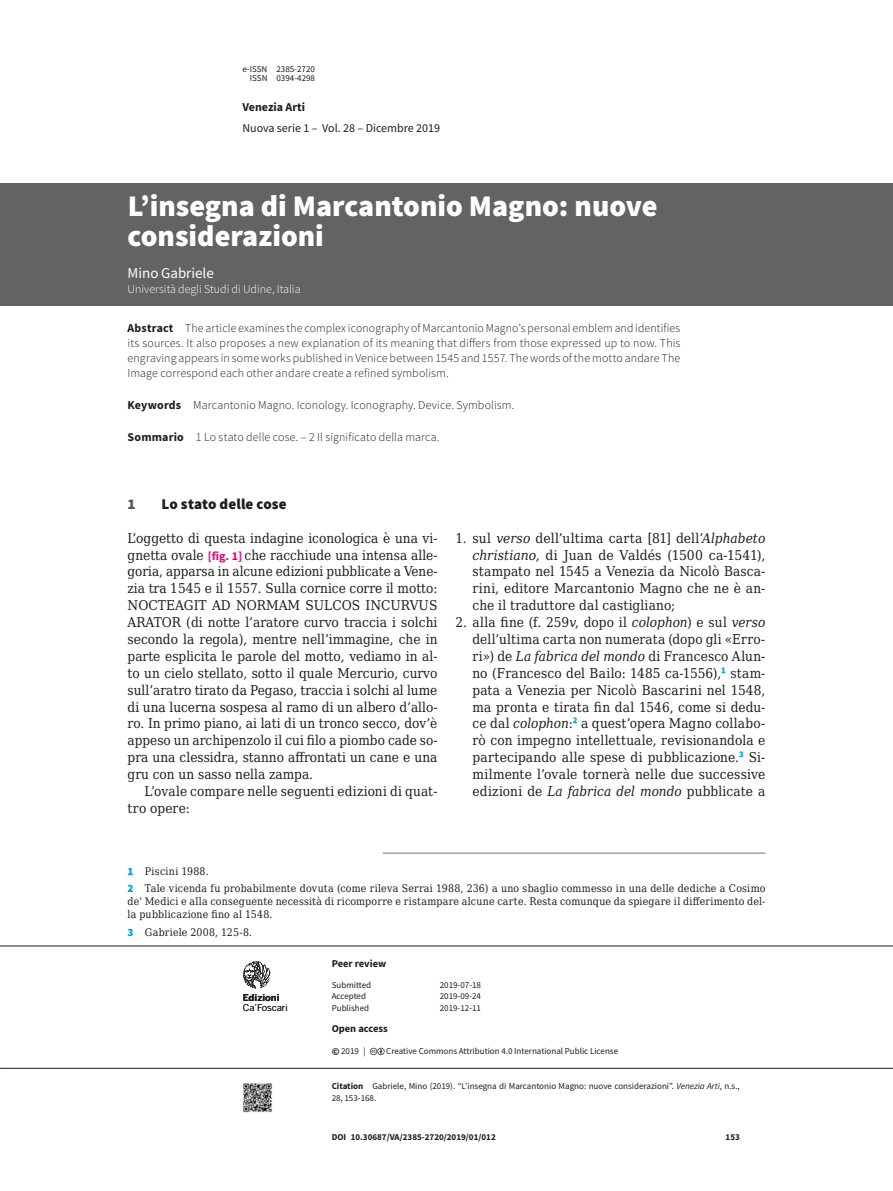
<style>
.page{position:relative;width:893px;height:1191px;background:#fff}
.page>*{position:absolute;margin:0;border:0;box-sizing:border-box;transform-origin:0 0}
.t1{font:900 30px/30px "Source Sans Pro";color:#fff}
.t2{font:900 15px "Source Sans Pro";letter-spacing:.005em;color:#1d1d1b}
.t3{font:15px "Source Sans Pro";color:#fff}
.t4{font:900 15px "Source Sans Pro";color:#575756}
.t5{font:13.5px/16.8px "DejaVu Serif Condensed";color:#1d1d1b;text-align:justify}
.t6{font:300 12px/15px "Source Sans Pro";letter-spacing:.01em;color:#1d1d1b;text-align:justify}
.t7{font:300 12px "Source Sans Pro";color:#fff}
.t8{font:12px "Source Sans Pro";color:#1d1d1b}
.t9{font:700 12px "Source Sans Pro";color:#1d1d1b}
.t10{font:10.5px/17.4px "DejaVu Serif Condensed";letter-spacing:.02em;color:#1d1d1b}
.t11{font:700 10.5px "Source Sans Pro";color:#1d1d1b}
.t12{font:9.45px "Benton Sans";letter-spacing:-.01em;color:#1d1d1b}
.t13{font:700 9.45px "Benton Sans";color:#1d1d1b}
.t14{font:9px/9.3px "Source Sans Pro";color:#1d1d1b;text-align:right}
.t15{font:700 9px "Source Sans Pro";color:#1d1d1b}
.s1{font-weight:700}
.s2{font-family:"Source Sans Pro";font-weight:700;font-size:12px;color:#e6007d}
.s3{font-style:italic}
.s4{font-family:"Source Sans Pro";font-weight:900;font-size:11.25px;color:#009fe3}
.s5{font-weight:700;font-size:10.5px}
</style>
<div class="page">
<hr style="left:0;top:1068px;width:893px;height:1px;background:#1d1d1b">
<hr style="left:0;top:945px;width:893px;height:1px;background:#1d1d1b">
<svg style="left:243px;top:961px;width:27px;height:27px"></svg>
<img style="left:243px;top:1083px;width:30px;height:30px">
<div style="left:0;top:184px;width:893px;height:122px;background:#646363"></div>
<hr style="left:383px;top:853px;width:382px;height:1px;background:#706f6f">
<p class="t14" style="left:242px;top:64px;width:74px">e-ISSN 2385-2720<br>ISSN 0394-4298</p>
<p class="t9" style="left:242px;top:99px;width:64px">Venezia Arti</p>
<p class="t8" style="left:242px;top:121px;width:199px">Nuova serie 1 – Vol. 28 – Dicembre 2019</p>
<h1 class="t1" style="left:128px;top:191px;width:532px">L’insegna di Marcantonio Magno: nuove considerazioni</h1>
<p class="t3" style="left:128px;top:264px;width:88px">Mino Gabriele</p>
<p class="t7" style="left:128px;top:282px;width:175px">Università degli Studi di Udine, Italia</p>
<p class="t6" style="left:128px;top:321px;width:554px"><span class="s1">Abstract</span> The article examines the complex iconography of Marcantonio Magno’s personal emblem and identifies its sources. It also proposes a new explanation of its meaning that differs from those expressed up to now. This engraving appears in some works published in Venice between 1545 and 1557. The words of the motto andare The Image correspond each other andare create a refined symbolism.</p>
<p class="t6" style="left:128px;top:398px;width:388px"><span class="s1">Keywords</span> Marcantonio Magno. Iconology. Iconography. Device. Symbolism.</p>
<p class="t6" style="left:128px;top:430px;width:313px"><span class="s1">Sommario</span> 1 Lo stato delle cose. – 2 Il significato della marca.</p>
<p class="t4" style="left:128px;top:493px;width:10px">1</p>
<p class="t2" style="left:162px;top:493px;width:127px">Lo stato delle cose</p>
<p class="t5" style="left:128px;top:529px;width:311px">L’oggetto di questa indagine iconologica è una vi&shy;gnetta ovale <span class="s2">[fig. 1]</span> che racchiude una intensa alle&shy;goria, apparsa in alcune edizioni pubblicate a Vene&shy;zia tra 1545 e il 1557. Sulla cornice corre il motto:<br>NOCTEAGIT AD NORMAM SULCOS INCURVUS ARATOR (di notte l’aratore curvo traccia i solchi secondo la regola), mentre nell’immagine, che in parte esplicita le parole del motto, vediamo in al&shy;to un cielo stellato, sotto il quale Mercurio, curvo sull’aratro tirato da Pegaso, traccia i solchi al lume di una lucerna sospesa al ramo di un albero d’allo&shy;ro. In primo piano, ai lati di un tronco secco, dov’è appeso un archipenzolo il cui filo a piombo cade so&shy;pra una clessidra, stanno affrontati un cane e una gru con un sasso nella zampa.</p>
<p class="t5" style="left:128px;top:782px;width:311px;text-indent:17px">L’ovale compare nelle seguenti edizioni di quat&shy;tro opere:</p>
<p class="t5" style="left:472px;top:529px;width:294px;text-indent:-17px">1. sul <span class="s3">verso</span> dell’ultima carta [81] dell’<span class="s3">Alphabeto christiano</span>, di Juan de Valdés (1500 ca-1541), stampato nel 1545 a Venezia da Nicolò Basca&shy;rini, editore Marcantonio Magno che ne è an&shy;che il traduttore dal castigliano;</p>
<p class="t5" style="left:472px;top:613px;width:294px;text-indent:-17px">2. alla fine (f. 259<span class="s3">v</span>, dopo il <span class="s3">colophon</span>) e sul <span class="s3">verso </span>dell’ultima carta non numerata (dopo gli «Erro&shy;ri») de <span class="s3">La fabrica del mondo</span> di Francesco Alun&shy;no (Francesco del Bailo: 1485 ca-1556),<sup>1</sup> stam&shy;pata a Venezia per Nicolò Bascarini nel 1548, ma pronta e tirata fin dal 1546, come si dedu&shy;ce dal <span class="s3">colophon</span>:<sup>2</sup> a quest’opera Magno collabo&shy;rò con impegno intellettuale, revisionandola e partecipando alle spese di pubblicazione.<sup>3</sup> Si&shy;milmente l’ovale tornerà nelle due successive edizioni de <span class="s3">La fabrica del mondo</span> pubblicate a</p>
<p class="t10" style="left:128px;top:862px;width:639px"><span class="s4">1</span> Piscini 1988.<br><span class="s4">2</span> Tale vicenda fu probabilmente dovuta (come rileva Serrai 1988, 236) a uno sbaglio commesso in una delle dediche a Cosimo</p>
<p class="t10" style="left:128px;top:894px;width:639px;line-height:13.2px">de’ Medici e alla conseguente necessità di ricomporre e ristampare alcune carte. Resta comunque da spiegare il differimento del&shy;la pubblicazione fino al 1548.</p>
<p class="t10" style="left:128px;top:923px;width:126px"><span class="s4">3</span> Gabriele 2008, 125-8.</p>
<p class="t13" style="left:243px;top:991px;width:38px">Edizioni</p>
<p class="t12" style="left:243px;top:1001px;width:47px">Ca’Foscari</p>
<p class="t11" style="left:332px;top:956px;width:56px">Peer review</p>
<p class="t14" style="left:332px;top:980px;width:41px">Submitted</p>
<p class="t14" style="left:440px;top:980px;width:43px">2019-07-18</p>
<p class="t14" style="left:332px;top:991px;width:36px">Accepted</p>
<p class="t14" style="left:440px;top:991px;width:43px">2019-09-24</p>
<p class="t14" style="left:332px;top:1003px;width:39px">Published</p>
<p class="t14" style="left:440px;top:1003px;width:43px">2019-12-11</p>
<p class="t11" style="left:332px;top:1021px;width:58px">Open access</p>
<p class="t14" style="left:332px;top:1046px;width:36px"><span class="s5">©</span> 2019 |</p>
<p class="t14" style="left:386px;top:1046px;width:233px">Creative Commons Attribution 4.0 International Public License</p>
<p class="t14" style="left:332px;top:1080px;width:410px;line-height:11.2px;text-align:left"><span class="s1">Citation</span> Gabriele, Mino (2019). “L’insegna di Marcantonio Magno: nuove considerazioni”. <span class="s3">Venezia Arti</span>, n.s.,<br>28, 153-168.</p>
<p class="t15" style="left:332px;top:1131px;width:166px">DOI 10.30687/VA/2385-2720/2019/01/012</p>
<p class="t15" style="left:726px;top:1131px;width:16px">153</p>
</div>
